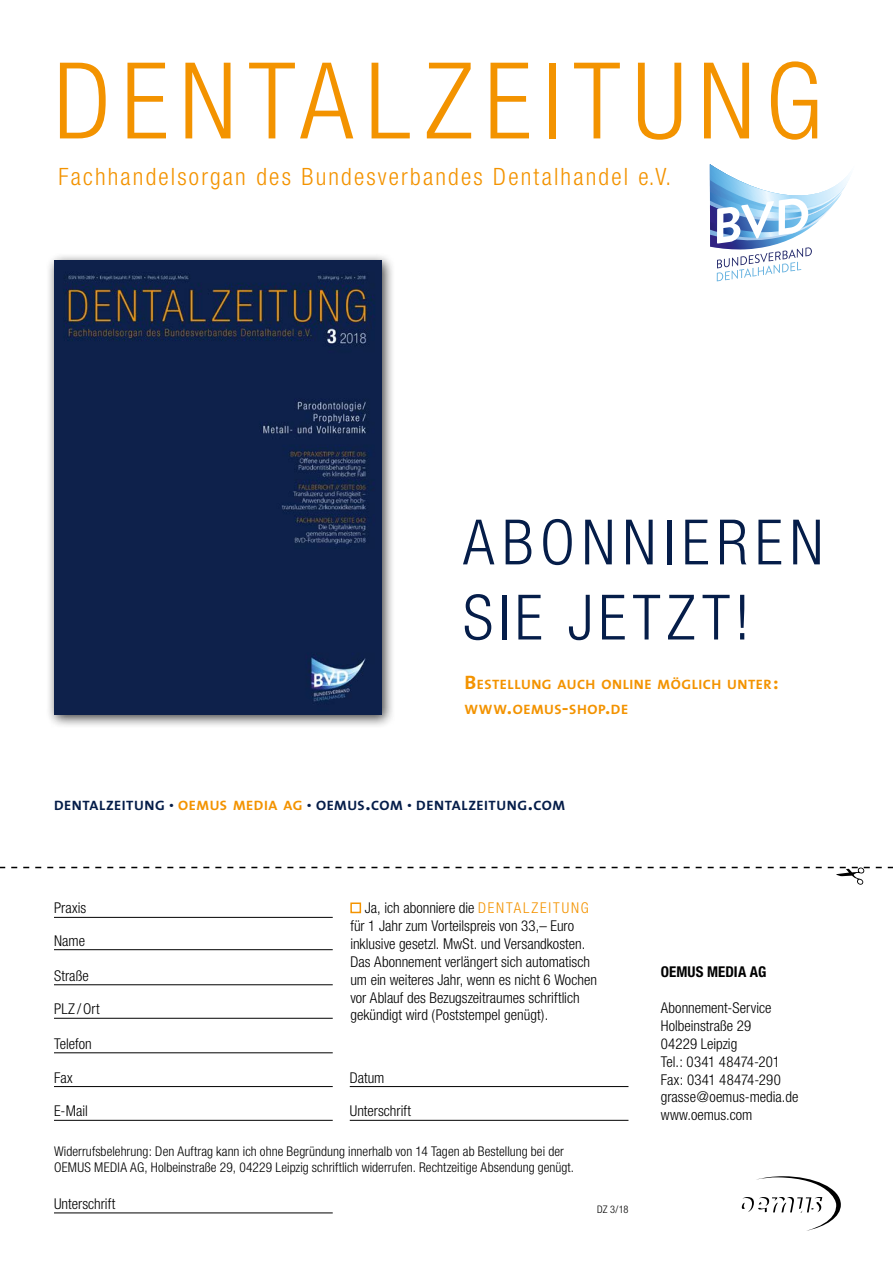
<style>
.page{position:relative;width:893px;height:1263px;background:#fff}
.page>*{position:absolute;margin:0;border:0;box-sizing:border-box;transform-origin:0 0}
.t1{font:300 condensed 106.05px "Helvetica Neue";letter-spacing:.105em;color:#f39300}
.t2{font:300 condensed 62.55px/75.2px "Helvetica Neue";letter-spacing:.11em;color:#051d49}
.t3{font:300 condensed 23.85px "Helvetica Neue";letter-spacing:.09em;color:#f39300}
.t4{font:300 condensed 14.85px/17.9px "Helvetica Neue";color:#000}
.t5{font:700 condensed 14.85px "Helvetica Neue";letter-spacing:.005em;color:#000}
.t6{font:13.65px "The Sans Bold Caps";letter-spacing:.04em;color:#051d49;scale:1.05 1}
.t7{font:13.65px/24.6px "The Sans Bold Caps";letter-spacing:.04em;color:#f39300;scale:1.05 1}
.t8{font:300 condensed 13.35px/16px "Helvetica Neue";letter-spacing:.005em;color:#000}
.t9{font:300 condensed 10.35px "Helvetica Neue";color:#000}
.s1{font-size:19.5px}
.s2{color:#f39300}
</style>
<div class="page">
<svg style="left:0;top:867px;width:893px;height:18px"></svg>
<div style="left:46px;top:253px;width:350px;height:475px;background:#000;opacity:.75"></div>
<img style="left:54px;top:261px;width:328px;height:453px">
<svg style="left:710px;top:164px;width:139px;height:117px"></svg>
<hr style="left:54px;top:917px;width:279px;height:1px;background:#000">
<hr style="left:54px;top:949px;width:279px;height:1px;background:#000">
<hr style="left:54px;top:984px;width:279px;height:1px;background:#000">
<hr style="left:54px;top:1018px;width:279px;height:1px;background:#000">
<hr style="left:54px;top:1052px;width:279px;height:1px;background:#000">
<hr style="left:54px;top:1086px;width:279px;height:1px;background:#000">
<hr style="left:350px;top:1086px;width:278px;height:1px;background:#000">
<hr style="left:54px;top:1120px;width:279px;height:1px;background:#000">
<hr style="left:54px;top:1212px;width:279px;height:1px;background:#000">
<hr style="left:350px;top:1120px;width:278px;height:1px;background:#000">
<div style="left:350px;top:902px;width:11px;height:11px;border:2px solid #f39300"></div>
<svg style="left:742px;top:1176px;width:99px;height:55px"></svg>
<h1 class="t1" style="left:54px;top:40px;width:770px">DENTALZEITUNG</h1>
<h3 class="t3" style="left:58px;top:163px;width:614px">Fachhandelsorgan des Bundesverbandes Dentalhandel e.V.</h3>
<h2 class="t2" style="left:463px;top:504px;width:362px">ABONNIEREN<br>SIE JETZT!</h2>
<p class="t7" style="left:464px;top:672px;width:301px"><span class="s1">B</span>ESTELLUNG AUCH ONLINE MÖGLICH UNTER<span class="s1">:<br></span>WWW<span class="s1">.</span>OEMUS<span class="s1">-</span>SHOP<span class="s1">.</span>DE</p>
<p class="t6" style="left:54px;top:794px;width:488px">DENTALZEITUNG <span class="s1">·</span> <span class="s2">OEMUS MEDIA AG</span> <span class="s1">·</span> OEMUS<span class="s1">.</span>COM <span class="s1">·</span> DENTALZEITUNG<span class="s1">.</span>COM</p>
<p class="t4" style="left:350px;top:899px;width:248px;text-indent:14px">Ja, ich abonniere die <span class="s2">DENTALZEITUNG </span>für 1 Jahr zum Vorteilspreis von 33,– Euro inklusive gesetzl. MwSt. und Versandkosten.<br>Das Abonnement verlängert sich automatisch um ein weiteres Jahr, wenn es nicht 6 Wochen vor Ablauf des Bezugszeitraumes schriftlich gekündigt wird (Poststempel genügt).</p>
<p class="t4" style="left:54px;top:892px;width:34px;line-height:32.2px">Praxis<br>Name</p>
<p class="t4" style="left:54px;top:966px;width:36px">Straße</p>
<p class="t4" style="left:54px;top:1000px;width:47px">PLZ/Ort</p>
<p class="t4" style="left:54px;top:1034px;width:39px">Telefon</p>
<p class="t4" style="left:54px;top:1068px;width:20px">Fax</p>
<p class="t4" style="left:350px;top:1068px;width:36px">Datum</p>
<p class="t4" style="left:54px;top:1102px;width:35px">E-Mail</p>
<p class="t5" style="left:661px;top:963px;width:107px">OEMUS MEDIA AG</p>
<p class="t4" style="left:661px;top:999px;width:139px">Abonnement-Service<br>Holbeinstraße 29<br>04229 Leipzig<br>Tel.: 0341 48474-201<br>Fax: 0341 48474-290 grasse@oemus-media.de</p>
<p class="t4" style="left:350px;top:1102px;width:63px">Unterschrift</p>
<p class="t4" style="left:661px;top:1106px;width:93px">www.oemus.com</p>
<p class="t8" style="left:54px;top:1143px;width:522px">Widerrufsbelehrung: Den Auftrag kann ich ohne Begründung innerhalb von 14 Tagen ab Bestellung bei der<br>OEMUS MEDIA AG, Holbeinstraße 29, 04229 Leipzig schriftlich widerrufen. Rechtzeitige Absendung genügt.</p>
<p class="t4" style="left:54px;top:1195px;width:63px">Unterschrift</p>
<p class="t9" style="left:597px;top:1203px;width:33px">DZ 3/18</p>
</div>
